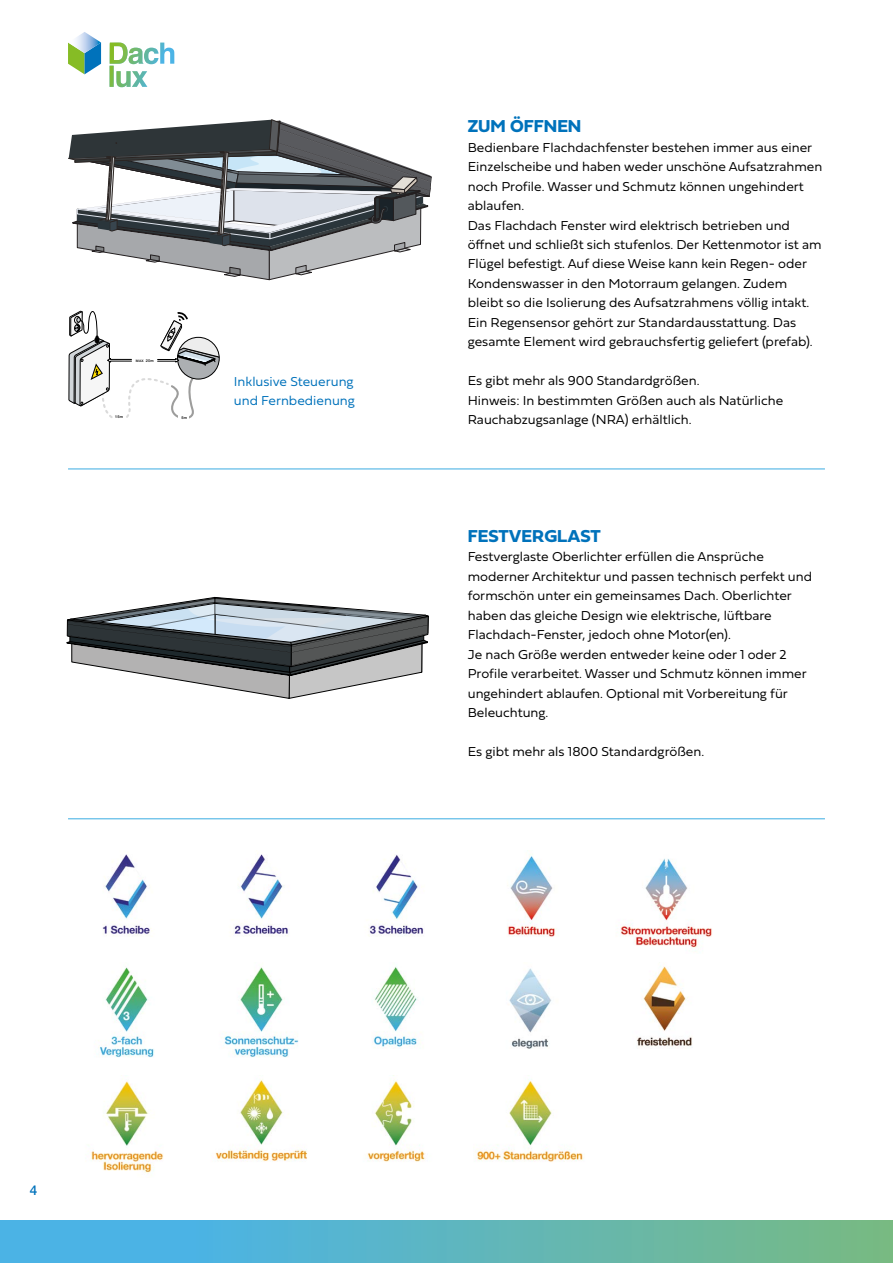
<style>
.page{position:relative;width:893px;height:1263px;background:#fff}
.page>*{position:absolute;margin:0;border:0;box-sizing:border-box;transform-origin:0 0}
.t1{font:700 18px "Fieldwork Hum";color:#0072bb}
.t2{font:13.5px/19.5px "Fieldwork Hum Light";color:#000}
.t3{font:13.5px/19.5px "Fieldwork Hum Light";color:#0072bb}
.t4{font:500 13.5px "Helvetica Neue";color:#0072bb}
.t5{font:500 3.75px "Helvetica Neue";color:#000}
.t6{font:500 3.3px "Helvetica Neue";color:#000}
.s1{font-size:3.75px}
</style>
<div class="page">
<svg style="left:68px;top:120px;width:363px;height:160px"></svg>
<svg style="left:67px;top:597px;width:361px;height:101px"></svg>
<hr style="left:68px;top:469px;width:757px;height:1px;background:#3bace2">
<hr style="left:68px;top:818px;width:757px;height:1px;background:#3bace2">
<img style="left:102px;top:854px;width:50px;height:82px">
<img style="left:234px;top:854px;width:54px;height:82px">
<img style="left:98px;top:967px;width:56px;height:91px">
<img style="left:368px;top:855px;width:56px;height:81px">
<img style="left:477px;top:1080px;width:106px;height:82px">
<img style="left:91px;top:1075px;width:73px;height:98px">
<img style="left:373px;top:966px;width:45px;height:81px">
<img style="left:224px;top:967px;width:75px;height:91px">
<img style="left:215px;top:1079px;width:93px;height:83px">
<img style="left:367px;top:1075px;width:58px;height:87px">
<img style="left:507px;top:855px;width:48px;height:82px">
<img style="left:509px;top:968px;width:43px;height:81px">
<img style="left:637px;top:966px;width:55px;height:81px">
<img style="left:620px;top:858px;width:92px;height:90px">
<svg style="left:68px;top:310px;width:151px;height:109px"></svg>
<svg style="left:110px;top:43px;width:64px;height:44px"></svg>
<svg style="left:68px;top:32px;width:33px;height:42px"></svg>
<img style="left:0;top:1220px;width:893px;height:43px">
<p class="t6" style="left:136px;top:358px;width:19px">MAX <span class="s1">20m</span></p>
<p class="t5" style="left:115px;top:414px;width:10px">15m</p>
<p class="t5" style="left:181px;top:414px;width:7px">5m</p>
<p class="t3" style="left:234px;top:371px;width:123px">Inklusive Steuerung und Fernbedienung</p>
<h1 class="t1" style="left:468px;top:112px;width:115px">ZUM ÖFFNEN</h1>
<p class="t2" style="left:468px;top:137px;width:356px">Bedienbare Flachdachfenster bestehen immer aus einer Einzelscheibe und haben weder unschöne Aufsatzrahmen noch Profile. Wasser und Schmutz können ungehindert ablaufen.<br>Das Flachdach Fenster wird elektrisch betrieben und öffnet und schließt sich stufenlos. Der Kettenmotor ist am Flügel befestigt. Auf diese Weise kann kein Regen- oder Kondenswasser in den Motorraum gelangen. Zudem bleibt so die Isolierung des Aufsatzrahmens völlig intakt.<br>Ein Regensensor gehört zur Standardausstattung. Das gesamte Element wird gebrauchsfertig geliefert (prefab).</p>
<p class="t2" style="left:468px;top:371px;width:317px">Es gibt mehr als 900 Standardgrößen.<br>Hinweis: In bestimmten Größen auch als Natürliche<br>Rauchabzugsanlage (NRA) erhältlich.</p>
<h1 class="t1" style="left:468px;top:521px;width:135px">FESTVERGLAST</h1>
<p class="t2" style="left:468px;top:546px;width:346px">Festverglaste Oberlichter erfüllen die Ansprüche moderner Architektur und passen technisch perfekt und formschön unter ein gemeinsames Dach. Oberlichter haben das gleiche Design wie elektrische, lüftbare Flachdach-Fenster, jedoch ohne Motor(en).<br>Je nach Größe werden entweder keine oder 1 oder 2<br>Profile verarbeitet. Wasser und Schmutz können immer ungehindert ablaufen. Optional mit Vorbereitung für Beleuchtung.</p>
<p class="t2" style="left:468px;top:741px;width:238px">Es gibt mehr als 1800 Standardgrößen.</p>
<p class="t4" style="left:30px;top:1179px;width:9px">4</p>
</div>
